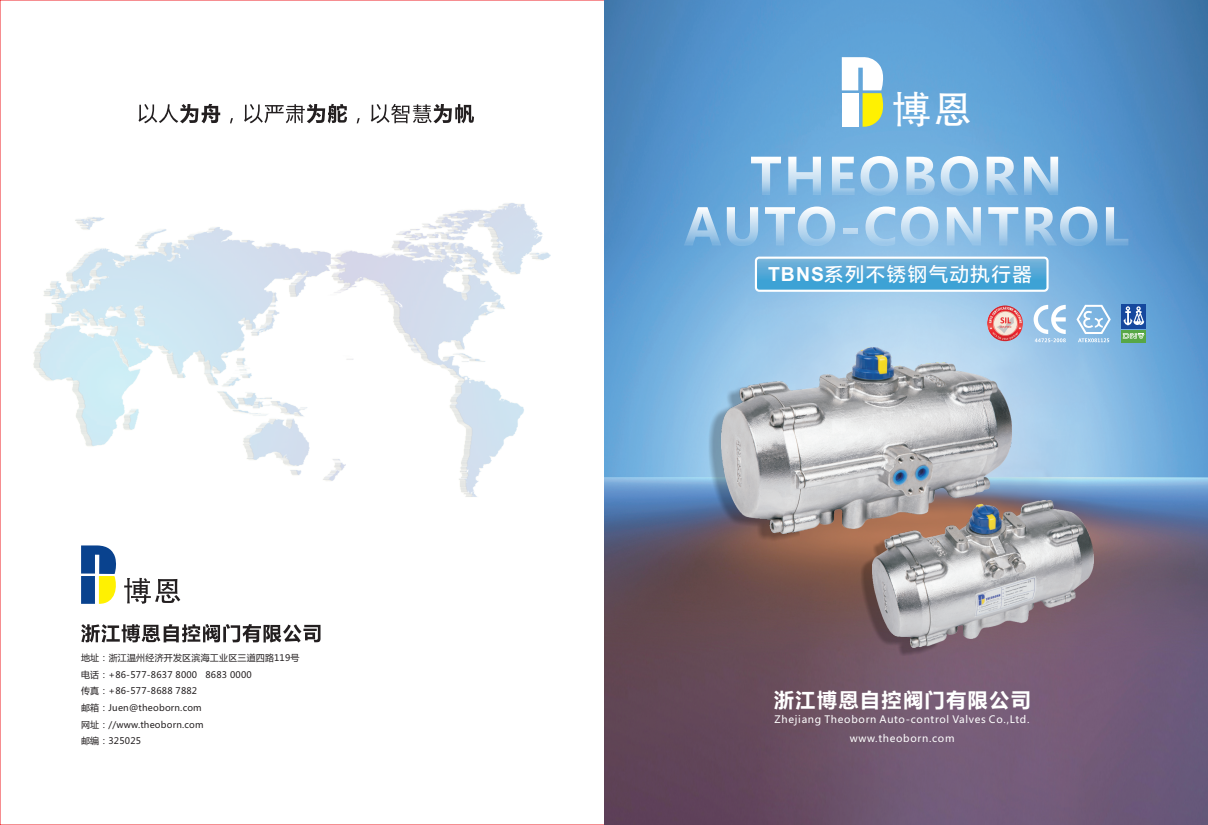
<style>
.page{position:relative;width:1208px;height:825px;background:#fff}
.page>*{position:absolute;margin:0;border:0;box-sizing:border-box;transform-origin:0 0}
.t1{font:700 50.7px/50.5px "Microsoft Ya Hei";letter-spacing:.04em;color:#fff;text-align:center}
.t2{font:38.7px "FZHTK GBK1 0";color:#fff}
.t3{font:700 19.8px "Microsoft Ya Hei";letter-spacing:.085em;color:#fff}
.t4{font:700 19.4px "Sim Sun";letter-spacing:.08em;color:#fff}
.t5{font:10.1px/19.5px "Microsoft Ya Hei";letter-spacing:.07em;color:#fff;text-align:center}
.t6{font:9px/16.7px "Microsoft Ya Hei";letter-spacing:.02em;color:#231f20}
.s1{font-family:"Arial"}
</style>
<div class="page">
<svg style="left:124px;top:578px;width:56px;height:26px"></svg>
<svg style="left:81px;top:545px;width:35px;height:59px"></svg>
<svg style="left:138px;top:104px;width:336px;height:19px"></svg>
<img style="left:33px;top:203px;width:517px;height:294px">
<svg style="left:81px;top:624px;width:239px;height:18px"></svg>
<img style="left:604px;top:0;width:604px;height:825px">
<svg style="left:756px;top:258px;width:291px;height:33px;background:#51a7d6"></svg>
<div style="left:755px;top:257px;width:293px;height:35px;border:2px solid #fff;border-radius:3px"></div>
<svg style="left:842px;top:57px;width:44px;height:71px"></svg>
<div style="left:1121px;top:330px;width:24px;height:12px;background:#57a746"></div>
<div style="left:1121px;top:304px;width:24px;height:25px;background:#15489e"></div>
<svg style="left:1123px;top:306px;width:21px;height:19px"></svg>
<svg style="left:1122px;top:333px;width:22px;height:6px"></svg>
<svg style="left:1076px;top:305px;width:34px;height:37px"></svg>
<svg style="left:1033px;top:305px;width:32px;height:37px"></svg>
<img style="left:987px;top:305px;width:36px;height:36px;border-radius:50%">
<svg style="left:860px;top:542px;width:81px;height:114px;background:#745455"></svg>
<img style="left:872px;top:500px;width:221px;height:148px">
<svg style="left:708px;top:350px;width:295px;height:192px;background:#8d8f98"></svg>
<img style="left:721px;top:347px;width:290px;height:186px">
<p class="t6" style="left:81px;top:650px;width:220px">地址：浙江温州经济开发区滨海工业区三道四路119号电话：+86-577-8637 8000 8683 0000<br>传真：+86-577-8688 7882<br>邮箱：Juen@theoborn.com<br>网址：//www.theoborn.com<br>邮编：325025</p>
<h2 class="t2" style="left:892px;top:88px;width:82px">博恩</h2>
<h1 class="t1" style="left:683px;top:156px;width:447px">THEOBORN<br>AUTO-CONTROL</h1>
<h3 class="t4" style="left:768px;top:264px;width:265px"><span class="s1">TBNS</span>系列不锈钢气动执行器</h3>
<h3 class="t3" style="left:774px;top:691px;width:258px">浙江博恩自控阀门有限公司</h3>
<p class="t5" style="left:774px;top:710px;width:256px">Zhejiang Theoborn Auto-control Valves Co.,Ltd. www.theoborn.com</p>
</div>
